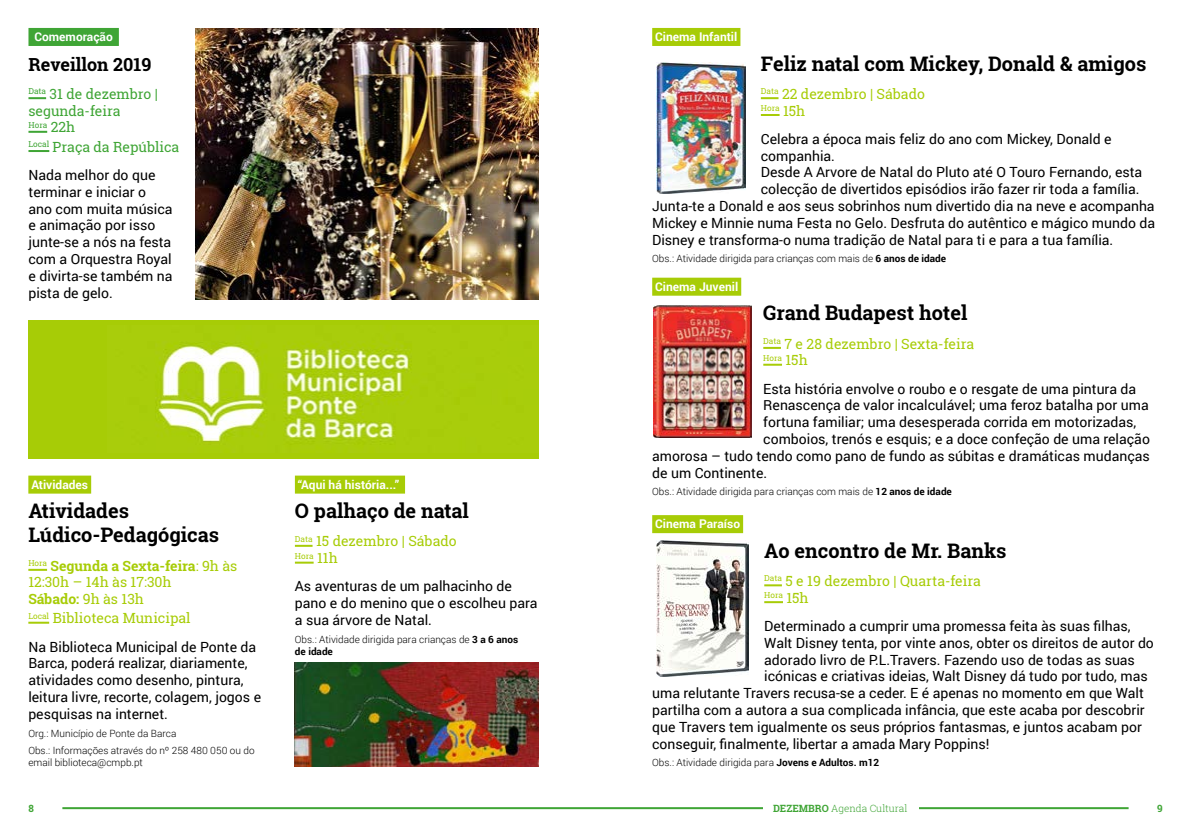
<style>
.page{position:relative;width:1191px;height:840px;background:#fff}
.page>*{position:absolute;margin:0;border:0;box-sizing:border-box;transform-origin:0 0}
.t1{font:700 20px/24px "Roboto Slab";color:#000}
.t2{font:700 18px "Roboto Slab";color:#000}
.t3{font:14px/16.8px "Roboto";color:#000}
.t4{font:14px/16.8px "Roboto Slab";color:#a7cc06}
.t5{font:14px/16.8px "Roboto Slab";color:#3fa535}
.t6{font:700 12px "Roboto";color:#fff}
.t7{font:300 10px/17.6px "Roboto";color:#000}
.t8{font:300 10px "Roboto Slab";color:#3fa535}
.t9{font:700 10px "Roboto Slab";color:#3fa535}
.t10{font:8.2px "Roboto Slab";color:#a7cc06}
.t11{font:8.2px "Roboto Slab";color:#3fa535}
.s1{font-size:14px}
.s2{font-weight:700}
</style>
<div class="page">
<hr style="left:62px;top:806px;width:1066px;height:2px;background:#3fa535">
<div style="left:763px;top:800px;width:155px;height:11px;background:#fff"></div>
<div style="left:28px;top:475px;width:63px;height:18px;background:#a7cc06"></div>
<svg style="left:28px;top:568px;width:19px;height:2px"></svg>
<hr style="left:28px;top:621px;width:21px;height:2px;background:#a7cc06">
<div style="left:295px;top:475px;width:110px;height:18px;background:#a7cc06"></div>
<svg style="left:295px;top:544px;width:17px;height:2px"></svg>
<svg style="left:295px;top:561px;width:19px;height:2px"></svg>
<div style="left:652px;top:28px;width:88px;height:18px;background:#a7cc06"></div>
<svg style="left:761px;top:97px;width:17px;height:2px"></svg>
<svg style="left:761px;top:114px;width:18px;height:2px"></svg>
<div style="left:652px;top:277px;width:89px;height:18px;background:#a7cc06"></div>
<svg style="left:763px;top:347px;width:18px;height:2px"></svg>
<svg style="left:763px;top:363px;width:19px;height:2px"></svg>
<div style="left:652px;top:515px;width:91px;height:18px;background:#a7cc06"></div>
<svg style="left:764px;top:584px;width:18px;height:2px"></svg>
<svg style="left:764px;top:601px;width:19px;height:1px"></svg>
<div style="left:28px;top:320px;width:511px;height:138px;background:#a7cc06"></div>
<img style="left:155px;top:341px;width:257px;height:111px">
<img style="left:654px;top:305px;width:97px;height:132px">
<img style="left:657px;top:62px;width:88px;height:131px">
<img style="left:656px;top:540px;width:92px;height:136px">
<img style="left:295px;top:662px;width:244px;height:103px">
<div style="left:28px;top:28px;width:91px;height:18px;background:#3fa535"></div>
<svg style="left:28px;top:97px;width:18px;height:2px"></svg>
<svg style="left:28px;top:131px;width:19px;height:2px"></svg>
<hr style="left:28px;top:150px;width:21px;height:2px;background:#3fa535">
<img style="left:196px;top:28px;width:343px;height:272px">
<p class="t6" style="left:34px;top:28px;width:80px">Comemoração</p>
<p class="t2" style="left:28px;top:52px;width:124px">Reveillon 2019</p>
<p class="t5" style="left:28px;top:85px;width:131px"><sup>Data</sup> 31 de dezembro | segunda-feira</p>
<p class="t11" style="left:28px;top:119px;width:48px">Hora <span class="s1">22h</span></p>
<p class="t5" style="left:28px;top:138px;width:152px"><sup>Local</sup> Praça da República</p>
<p class="t3" style="left:28px;top:166px;width:146px">Nada melhor do que terminar e iniciar o ano com muita música e animação por isso junte-se a nós na festa com a Orquestra Royal e divirta-se também na pista de gelo.</p>
<p class="t6" style="left:31px;top:475px;width:58px">Atividades</p>
<h1 class="t1" style="left:28px;top:498px;width:192px">Atividades<br>Lúdico-Pedagógicas</h1>
<p class="t4" style="left:28px;top:556px;width:210px"><sup>Hora</sup> <span class="s2">Segunda a Sexta-feira</span>: 9h às<br>12:30h – 14h às 17:30h<br><span class="s2">Sábado:</span> 9h às 13h</p>
<p class="t4" style="left:28px;top:609px;width:164px"><sup>Local</sup> Biblioteca Municipal</p>
<p class="t3" style="left:28px;top:637px;width:234px">Na Biblioteca Municipal de Ponte da Barca, poderá realizar, diariamente, atividades como desenho, pintura, leitura livre, recorte, colagem, jogos e pesquisas na internet.</p>
<p class="t7" style="left:28px;top:723px;width:228px">Org.: Município de Ponte da Barca<br>Obs.: Informações através do nº 258 480 050 ou do</p>
<p class="t7" style="left:28px;top:753px;width:116px">email biblioteca@cmpb.pt</p>
<p class="t6" style="left:298px;top:475px;width:103px">“Aqui há história...”</p>
<h1 class="t1" style="left:295px;top:498px;width:175px">O palhaço de natal</h1>
<p class="t4" style="left:295px;top:532px;width:163px"><sup>Data</sup> 15 dezembro | Sábado</p>
<p class="t10" style="left:295px;top:549px;width:44px">Hora <span class="s1">11h</span></p>
<p class="t3" style="left:295px;top:577px;width:244px">As aventuras de um palhacinho de pano e do menino que o escolheu para a sua árvore de Natal.</p>
<p class="t7" style="left:295px;top:632px;width:225px;line-height:12px">Obs.: Atividade dirigida para crianças de <span class="s2">3 a 6 anos de idade</span></p>
<p class="t6" style="left:655px;top:28px;width:84px">Cinema Infantil</p>
<h1 class="t1" style="left:761px;top:51px;width:387px">Feliz natal com Mickey, Donald &amp; amigos</h1>
<p class="t4" style="left:761px;top:85px;width:166px"><sup>Data</sup> 22 dezembro | Sábado</p>
<p class="t10" style="left:761px;top:102px;width:46px">Hora <span class="s1">15h</span></p>
<p class="t3" style="left:761px;top:130px;width:352px">Celebra a época mais feliz do ano com Mickey, Donald e</p>
<p class="t3" style="left:761px;top:147px;width:76px">companhia.</p>
<p class="t3" style="left:761px;top:163px;width:383px">Desde A Arvore de Natal do Pluto até O Touro Fernando, esta</p>
<p class="t3" style="left:761px;top:180px;width:380px">colecção de divertidos episódios irão fazer rir toda a família.</p>
<p class="t3" style="left:652px;top:197px;width:504px">Junta-te a Donald e aos seus sobrinhos num divertido dia na neve e acompanha</p>
<p class="t3" style="left:652px;top:214px;width:504px">Mickey e Minnie numa Festa no Gelo. Desfruta do autêntico e mágico mundo da</p>
<p class="t3" style="left:652px;top:231px;width:462px">Disney e transforma-o numa tradição de Natal para ti e para a tua família.</p>
<p class="t7" style="left:652px;top:249px;width:295px">Obs.: Atividade dirigida para crianças com mais de <span class="s2">6 anos de idade</span></p>
<p class="t6" style="left:655px;top:278px;width:85px">Cinema Juvenil</p>
<h1 class="t1" style="left:763px;top:301px;width:206px">Grand Budapest hotel</h1>
<p class="t4" style="left:763px;top:335px;width:212px"><sup>Data</sup> 7 e 28 dezembro | Sexta-feira</p>
<p class="t10" style="left:763px;top:352px;width:46px">Hora <span class="s1">15h</span></p>
<p class="t3" style="left:763px;top:379px;width:374px">Esta história envolve o roubo e o resgate de uma pintura da</p>
<p class="t3" style="left:763px;top:396px;width:387px">Renascença de valor incalculável; uma feroz batalha por uma</p>
<p class="t3" style="left:763px;top:413px;width:374px">fortuna familiar; uma desesperada corrida em motorizadas,</p>
<p class="t3" style="left:763px;top:430px;width:388px">comboios, trenós e esquis; e a doce confeção de uma relação</p>
<p class="t3" style="left:652px;top:446px;width:499px">amorosa – tudo tendo como pano de fundo as súbitas e dramáticas mudanças</p>
<p class="t3" style="left:652px;top:463px;width:116px">de um Continente.</p>
<p class="t7" style="left:652px;top:482px;width:301px">Obs.: Atividade dirigida para crianças com mais de <span class="s2">12 anos de idade</span></p>
<p class="t6" style="left:655px;top:515px;width:86px">Cinema Paraíso</p>
<h1 class="t1" style="left:764px;top:538px;width:244px">Ao encontro de Mr. Banks</h1>
<p class="t4" style="left:764px;top:572px;width:218px"><sup>Data</sup> 5 e 19 dezembro | Quarta-feira</p>
<p class="t10" style="left:764px;top:589px;width:46px">Hora <span class="s1">15h</span></p>
<p class="t3" style="left:764px;top:616px;width:368px">Determinado a cumprir uma promessa feita às suas filhas,</p>
<p class="t3" style="left:764px;top:633px;width:391px">Walt Disney tenta, por vinte anos, obter os direitos de autor do</p>
<p class="t3" style="left:764px;top:650px;width:372px">adorado livro de P.L.Travers. Fazendo uso de todas as suas</p>
<p class="t3" style="left:764px;top:667px;width:385px">icónicas e criativas ideias, Walt Disney dá tudo por tudo, mas</p>
<p class="t3" style="left:652px;top:684px;width:493px">uma relutante Travers recusa-se a ceder. E é apenas no momento em que Walt</p>
<p class="t3" style="left:652px;top:700px;width:494px">partilha com a autora a sua complicada infância, que este acaba por descobrir</p>
<p class="t3" style="left:652px;top:717px;width:491px">que Travers tem igualmente os seus próprios fantasmas, e juntos acabam por</p>
<p class="t3" style="left:652px;top:734px;width:339px">conseguir, finalmente, libertar a amada Mary Poppins!</p>
<p class="t7" style="left:652px;top:753px;width:229px">Obs.: Atividade dirigida para <span class="s2">Jovens e Adultos. m12</span></p>
<p class="t9" style="left:28px;top:800px;width:7px">8</p>
<p class="t8" style="left:773px;top:800px;width:136px"><span class="s2">DEZEMBRO</span> Agenda Cultural</p>
<p class="t9" style="left:1157px;top:800px;width:7px">9</p>
</div>
